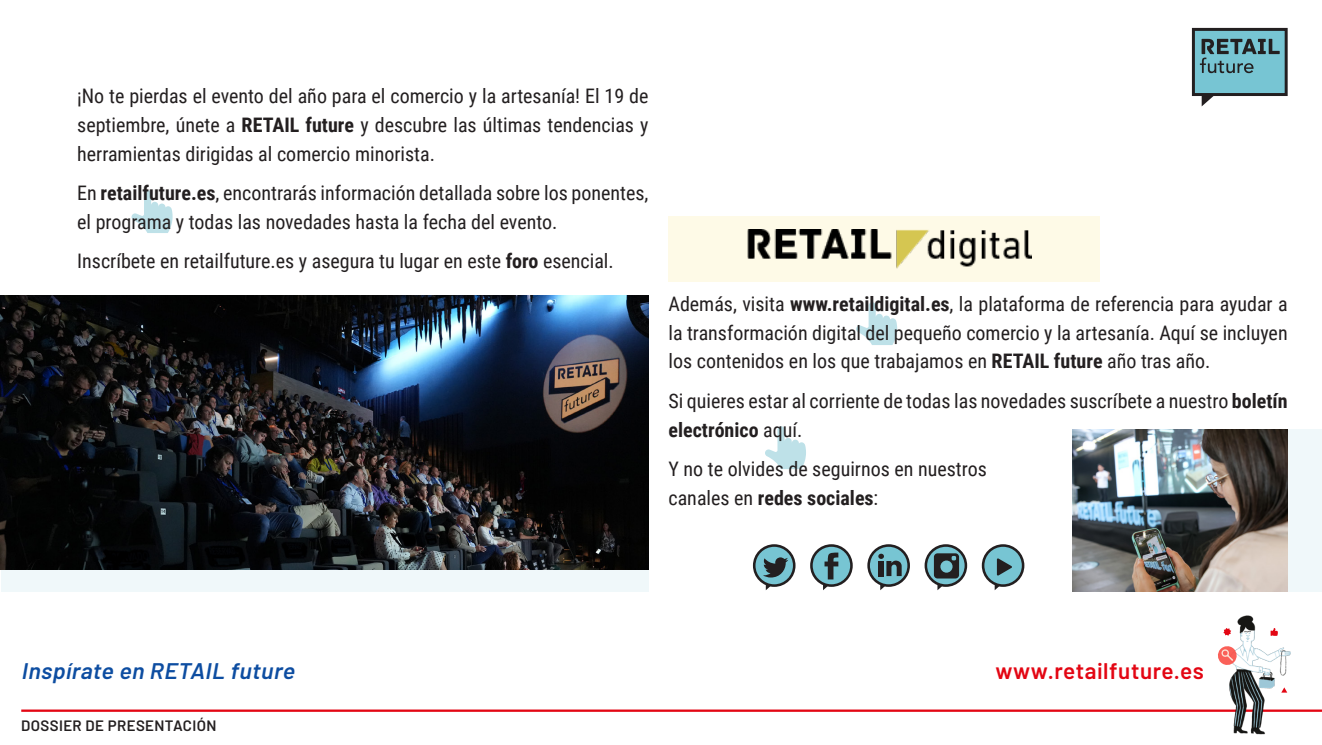
<style>
.page{position:relative;width:1322px;height:745px;background:#fff}
.page>*{position:absolute;margin:0;border:0;box-sizing:border-box;transform-origin:0 0}
.TextNormal{font:italic 600 22.5px "Barlow";color:#0d4da1}
.TextNormal-2{font:600 22.5px "Barlow";letter-spacing:.025em;color:#e30613}
.TextNormal-3{font:20px/28.8px "Roboto Condensed";color:#231f20;text-align:justify}
.TextNormal-4{font:700 20px "Roboto Condensed";color:#231f20}
.TextNormal-5{font:600 15px "Barlow";letter-spacing:.025em;color:#231f20}
.s1{font-weight:700}
.s2{font-weight:400}
</style>
<div class="page">
<div style="left:1072px;top:429px;width:250px;height:162px;background:#f0f8fa"></div>
<svg style="left:856px;top:302px;width:41px;height:43px"></svg>
<svg style="left:765px;top:426px;width:41px;height:43px"></svg>
<svg style="left:131px;top:190px;width:42px;height:43px"></svg>
<hr style="left:21px;top:709px;width:1301px;height:2px;background:#e30613">
<div style="left:1193px;top:29px;width:93px;height:65px;background:#77c5d3"></div>
<div style="left:1192px;top:28px;width:95px;height:68px;border:3px solid #231f20"></div>
<svg style="left:1201px;top:94px;width:14px;height:12px"></svg>
<svg style="left:1200px;top:39px;width:79px;height:34px"></svg>
<div style="left:1px;top:295px;width:647px;height:295px;background:#f0f8fa"></div>
<img style="left:1px;top:295px;width:647px;height:273px">
<svg style="left:754px;top:545px;width:40px;height:40px"></svg>
<div style="left:753px;top:544px;width:42px;height:42px;border:3px solid #231f20;border-radius:50%"></div>
<svg style="left:766px;top:583px;width:5px;height:7px"></svg>
<svg style="left:763px;top:557px;width:25px;height:20px"></svg>
<svg style="left:811px;top:545px;width:40px;height:40px"></svg>
<div style="left:810px;top:544px;width:43px;height:42px;border:3px solid #231f20;border-radius:50%"></div>
<svg style="left:823px;top:552px;width:15px;height:38px"></svg>
<svg style="left:868px;top:545px;width:40px;height:40px"></svg>
<div style="left:867px;top:544px;width:43px;height:42px;border:3px solid #231f20;border-radius:50%"></div>
<svg style="left:880px;top:583px;width:5px;height:7px"></svg>
<svg style="left:878px;top:553px;width:23px;height:22px"></svg>
<svg style="left:926px;top:545px;width:40px;height:40px"></svg>
<div style="left:924px;top:544px;width:43px;height:42px;border:3px solid #231f20;border-radius:50%"></div>
<svg style="left:934px;top:553px;width:25px;height:37px"></svg>
<div style="left:983px;top:545px;width:40px;height:40px;background:#77c5d3;border-radius:50%"></div>
<div style="left:982px;top:544px;width:42px;height:42px;border:3px solid #231f20;border-radius:50%"></div>
<svg style="left:994px;top:583px;width:6px;height:7px"></svg>
<svg style="left:997px;top:558px;width:15px;height:17px"></svg>
<img style="left:1215px;top:615px;width:83px;height:120px">
<svg style="left:1217px;top:644px;width:20px;height:21px"></svg>
<svg style="left:1223px;top:627px;width:8px;height:8px"></svg>
<svg style="left:1270px;top:627px;width:8px;height:8px"></svg>
<svg style="left:1281px;top:687px;width:6px;height:5px"></svg>
<div style="left:668px;top:216px;width:431px;height:65px;background:#fefae7"></div>
<img style="left:748px;top:229px;width:283px;height:39px">
<img style="left:1072px;top:429px;width:215px;height:161px">
<p class="TextNormal-3" style="left:77px;top:81px;width:573px">¡No te pierdas el evento del año para el comercio y la artesanía! El 19 de septiembre, únete a <span class="s1">RETAIL future</span> y descubre las últimas tendencias y herramientas dirigidas al comercio minorista.</p>
<p class="TextNormal-3" style="left:77px;top:178px;width:573px">En <span class="s1">retailfuture.es</span>, encontrarás información detallada sobre los ponentes, el programa y todas las novedades hasta la fecha del evento.</p>
<p class="TextNormal-3" style="left:77px;top:246px;width:538px">Inscríbete en retailfuture.es y asegura tu lugar en este <span class="s1">foro</span> esencial.</p>
<p class="TextNormal-3" style="left:668px;top:288px;width:621px">Además, visita <span class="s1">www.retaildigital.es</span>, la plataforma de referencia para ayudar a la transformación digital del pequeño comercio y la artesanía. Aquí se incluyen los contenidos en los que trabajamos en <span class="s1">RETAIL future</span> año tras año.</p>
<p class="TextNormal-3" style="left:668px;top:385px;width:621px">Si quieres estar al corriente de todas las novedades suscríbete a nuestro <span class="s1">boletín electrónico</span> aquí.</p>
<p class="TextNormal-3" style="left:668px;top:453px;width:320px">Y no te olvides de seguirnos en nuestros</p>
<p class="TextNormal-4" style="left:668px;top:483px;width:211px"><span class="s2">canales en</span> redes sociales<span class="s2">:</span></p>
<p class="TextNormal" style="left:21px;top:654px;width:280px">Inspírate en RETAIL future</p>
<p class="TextNormal-2" style="left:995px;top:654px;width:210px">www.retailfuture.es</p>
<p class="TextNormal-5" style="left:21px;top:713px;width:197px">DOSSIER DE PRESENTACIÓN</p>
</div>
